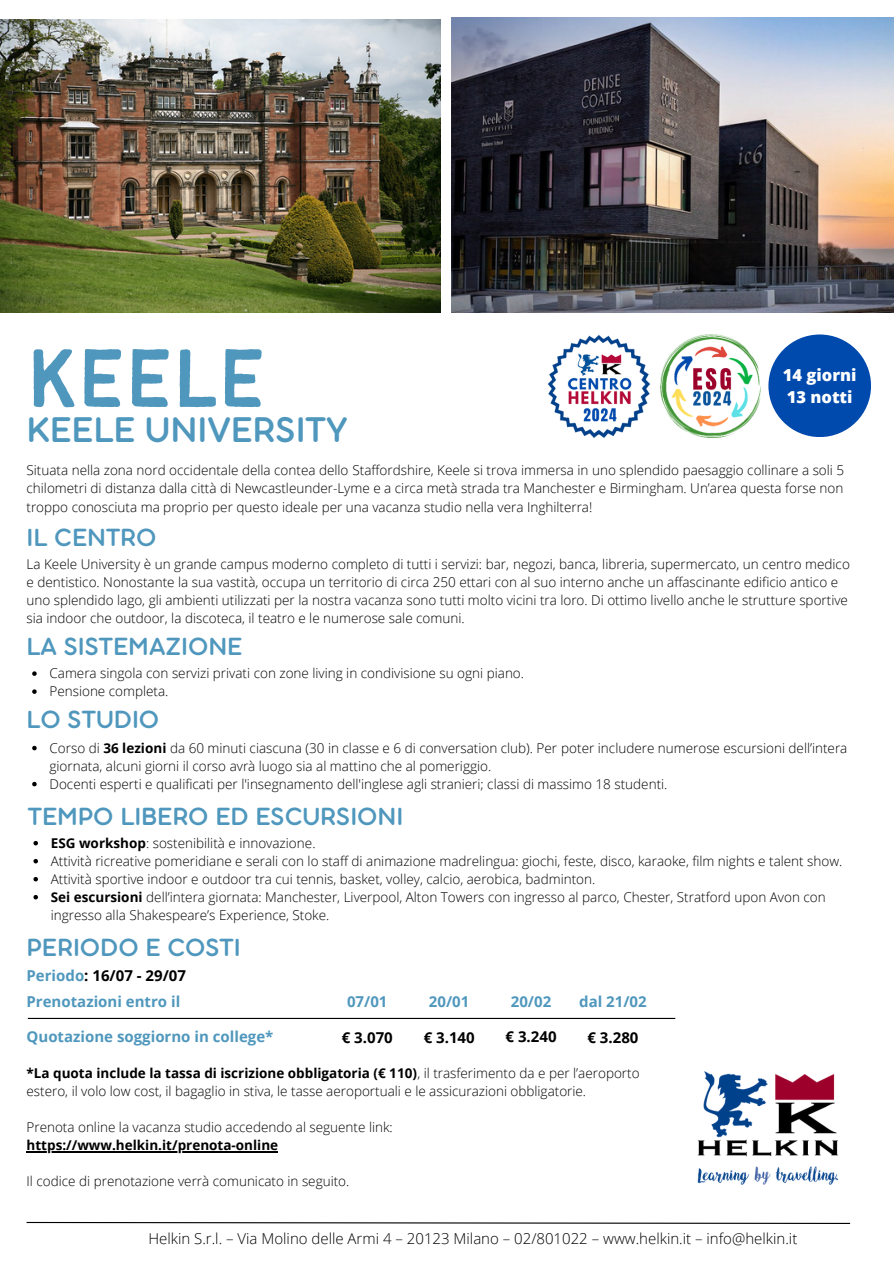
<style>
.page{position:relative;width:894px;height:1264px;background:#fff}
.page>*{position:absolute;margin:0;border:0;box-sizing:border-box;transform-origin:0 0}
.t1{font:91.2px "Bantayog";color:#4f97bd}
.t2{font:38.7px "Aristotelica Pro Tx Dmbld";color:#4f97bd}
.t3{font:27px "Aristotelica Pro Tx Dmbld";color:#4f97bd}
.t4{font:800 16.5px "Open Sans";color:#fff}
.t5{font:300 15px "Open Sans";color:#000}
.t6{font:700 15px "Open Sans";color:#4f97bd}
.t7{font:700 15px "Open Sans";color:#000}
.t8{font:300 13.5px/18px "Open Sans";color:#000}
.t9{font:700 13.5px "Open Sans";color:#000}
.s1{font-weight:700}
.s2{color:#4f97bd}
</style>
<div class="page">
<div style="left:768px;top:334px;width:102px;height:103px;background:#004aad;border-radius:50%"></div>
<svg style="left:26px;top:1221px;width:825px;height:3px"></svg>
<img style="left:697px;top:1071px;width:142px;height:114px">
<img style="left:451px;top:18px;width:442px;height:294px">
<hr style="left:28px;top:1017px;width:647px;height:2px;background:#000">
<img style="left:0;top:20px;width:440px;height:292px">
<hr style="left:27px;top:1151px;width:251px;height:1px;background:#000">
<svg style="left:32px;top:745px;width:5px;height:5px"></svg>
<svg style="left:32px;top:781px;width:5px;height:5px"></svg>
<svg style="left:33px;top:841px;width:5px;height:4px"></svg>
<svg style="left:33px;top:859px;width:5px;height:4px"></svg>
<svg style="left:33px;top:877px;width:5px;height:4px"></svg>
<svg style="left:33px;top:895px;width:5px;height:4px"></svg>
<svg style="left:32px;top:671px;width:5px;height:5px"></svg>
<svg style="left:32px;top:689px;width:5px;height:5px"></svg>
<img style="left:660px;top:334px;width:101px;height:105px">
<img style="left:547px;top:334px;width:103px;height:104px">
<p class="t1" style="left:27px;top:342px;width:240px">KEELE</p>
<p class="t2" style="left:27px;top:417px;width:322px">KEELE UNIVERSITY</p>
<p class="t8" style="left:27px;top:461px;width:818px;text-align:justify">Situata nella zona nord occidentale della contea dello Staffordshire, Keele si trova immersa in uno splendido paesaggio collinare a soli 5 chilometri di distanza dalla città di Newcastleunder-Lyme e a circa metà strada tra Manchester e Birmingham. Un’area questa forse non troppo conosciuta ma proprio per questo ideale per una vacanza studio nella vera Inghilterra!</p>
<p class="t3" style="left:27px;top:529px;width:131px">IL CENTRO</p>
<p class="t8" style="left:27px;top:555px;width:824px">La Keele University è un grande campus moderno completo di tutti i servizi: bar, negozi, banca, libreria, supermercato, un centro medico e dentistico. Nonostante la sua vastità, occupa un territorio di circa 250 ettari con al suo interno anche un affascinante edificio antico e uno splendido lago, gli ambienti utilizzati per la nostra vacanza sono tutti molto vicini tra loro. Di ottimo livello anche le strutture sportive sia indoor che outdoor, la discoteca, il teatro e le numerose sale comuni.</p>
<p class="t4" style="left:782px;top:363px;width:75px">14 giorni</p>
<p class="t4" style="left:786px;top:385px;width:67px">13 notti</p>
<p class="t3" style="left:27px;top:637px;width:217px">LA SISTEMAZIONE</p>
<p class="t8" style="left:49px;top:664px;width:476px">Camera singola con servizi privati con zone living in condivisione su ogni piano.</p>
<p class="t8" style="left:49px;top:682px;width:120px">Pensione completa.</p>
<p class="t3" style="left:27px;top:710px;width:134px">LO STUDIO</p>
<p class="t8" style="left:49px;top:738px;width:799px">Corso di <span class="s1">36 lezioni</span> da 60 minuti ciascuna (30 in classe e 6 di conversation club). Per poter includere numerose escursioni dell’intera giornata, alcuni giorni il corso avrà luogo sia al mattino che al pomeriggio.</p>
<p class="t8" style="left:49px;top:774px;width:619px">Docenti esperti e qualificati per l'insegnamento dell'inglese agli stranieri; classi di massimo 18 studenti.</p>
<p class="t3" style="left:28px;top:807px;width:377px">TEMPO LIBERO ED ESCURSIONI</p>
<p class="t8" style="left:51px;top:833px;width:266px"><span class="s1">ESG workshop</span>: sostenibilità e innovazione.</p>
<p class="t8" style="left:51px;top:851px;width:792px">Attività ricreative pomeridiane e serali con lo staff di animazione madrelingua: giochi, feste, disco, karaoke, film nights e talent show.</p>
<p class="t8" style="left:51px;top:869px;width:546px">Attività sportive indoor e outdoor tra cui tennis, basket, volley, calcio, aerobica, badminton.</p>
<p class="t8" style="left:51px;top:887px;width:776px"><span class="s1">Sei escursioni</span> dell’intera giornata: Manchester, Liverpool, Alton Towers con ingresso al parco, Chester, Stratford upon Avon con ingresso alla Shakespeare’s Experience, Stoke.</p>
<p class="t3" style="left:27px;top:938px;width:216px">PERIODO E COSTI</p>
<p class="t7" style="left:27px;top:964px;width:161px"><span class="s2">Periodo</span>: 16/07 - 29/07</p>
<p class="t6" style="left:27px;top:990px;width:155px">Prenotazioni entro il</p>
<p class="t6" style="left:347px;top:990px;width:42px">07/01</p>
<p class="t6" style="left:429px;top:990px;width:42px">20/01</p>
<p class="t6" style="left:510px;top:990px;width:42px">20/02</p>
<p class="t6" style="left:579px;top:990px;width:69px">dal 21/02</p>
<p class="t7" style="left:505px;top:1025px;width:52px">€ 3.240</p>
<p class="t6" style="left:27px;top:1025px;width:248px">Quotazione soggiorno in college*</p>
<p class="t7" style="left:342px;top:1026px;width:52px">€ 3.070</p>
<p class="t7" style="left:423px;top:1026px;width:52px">€ 3.140</p>
<p class="t7" style="left:587px;top:1027px;width:52px">€ 3.280</p>
<p class="t8" style="left:27px;top:1063px;width:614px"><span class="s1">*La quota include la tassa di iscrizione obbligatoria (€ 110)</span>, il trasferimento da e per l’aeroporto estero, il volo low cost, il bagaglio in stiva, le tasse aeroportuali e le assicurazioni obbligatorie.</p>
<p class="t8" style="left:27px;top:1117px;width:367px">Prenota online la vacanza studio accedendo al seguente link:</p>
<p class="t9" style="left:27px;top:1135px;width:253px">https://www.helkin.it/prenota-online</p>
<p class="t8" style="left:27px;top:1171px;width:324px">Il codice di prenotazione verrà comunicato in seguito.</p>
<p class="t5" style="left:148px;top:1227px;width:650px">Helkin S.r.l. – Via Molino delle Armi 4 – 20123 Milano – 02/801022 – www.helkin.it – info@helkin.it</p>
</div>
